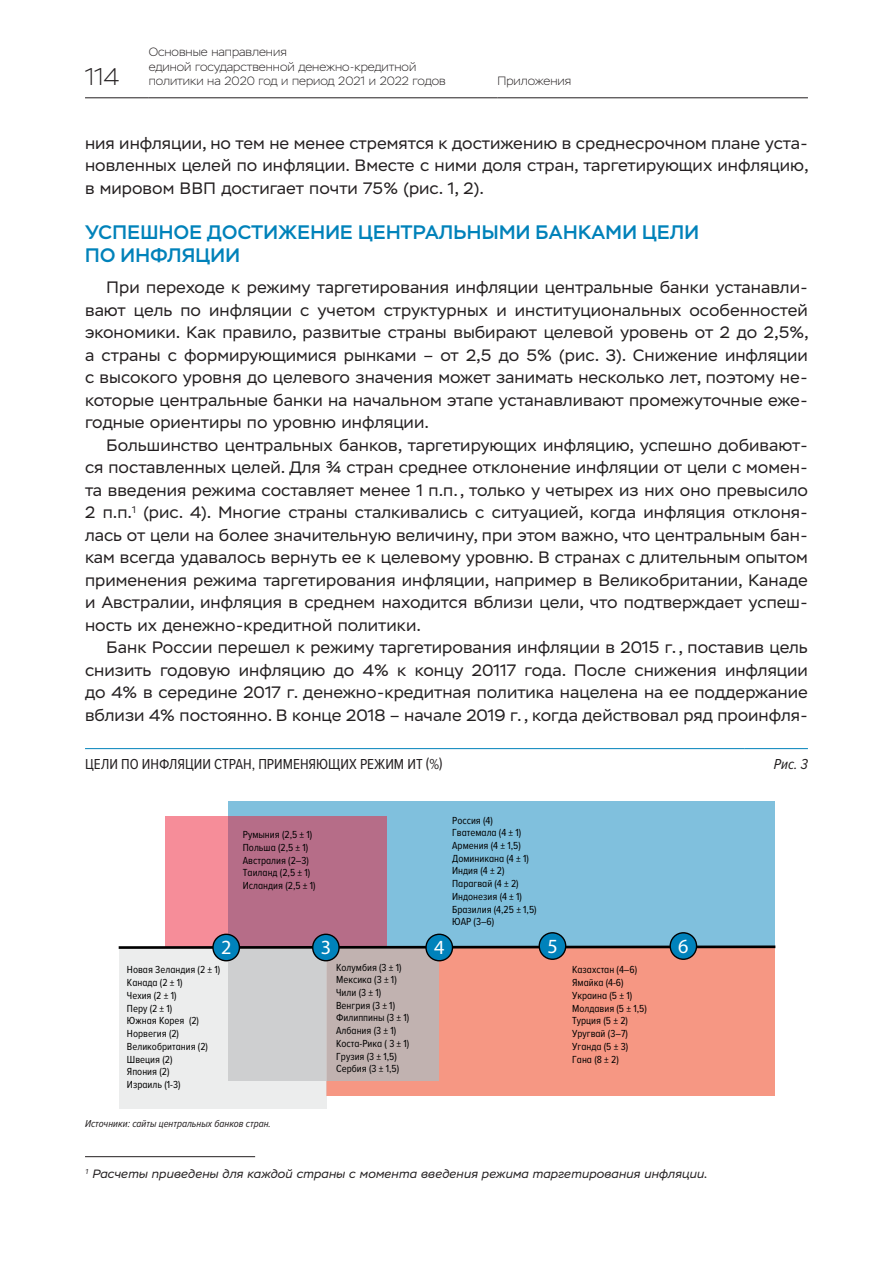
<style>
.page{position:relative;width:893px;height:1263px;background:#fff}
.page>*{position:absolute;margin:0;border:0;box-sizing:border-box;transform-origin:0 0}
.t1{font:200 24px "Stem";color:#231f20}
.t2{font:700 20.25px "Calibri";color:#fff}
.t3{font:500 19.5px "Stem";color:#0082ba}
.t4{font:16.5px/22.5px "Stem Text";color:#231f20;text-align:justify}
.t5{font:15px "Proxima Nova A Cond";color:#231f20}
.t6{font:italic 15px "Proxima Nova A Cond";color:#231f20}
.t7{font:200 12px/14.4px "Stem";color:#231f20}
.t8{font:italic 12px "Stem Text";color:#231f20}
.t9{font:10.65px/12.8px "Proxima Nova A Cond";color:#000}
.t10{font:italic 10.5px "Proxima Nova A Cond";color:#231f20}
</style>
<div class="page">
<hr style="left:85px;top:98px;width:64px;height:1px;background:#231f20">
<hr style="left:149px;top:98px;width:348px;height:1px;background:#231f20">
<hr style="left:497px;top:98px;width:311px;height:1px;background:#231f20">
<hr style="left:85px;top:1156px;width:170px;height:1px;background:#231f20">
<div style="left:228px;top:801px;width:547px;height:146px;background:#80c0dd"></div>
<svg style="left:165px;top:816px;width:222px;height:128px;background:#c7758c"></svg>
<div style="left:326px;top:947px;width:449px;height:149px;background:#f69783"></div>
<div style="left:228px;top:947px;width:211px;height:133px;background:#c1b2b0"></div>
<svg style="left:119px;top:950px;width:207px;height:159px;background:#e0e1e1"></svg>
<svg style="left:118px;top:944px;width:658px;height:6px"></svg>
<div style="left:213px;top:934px;width:26px;height:27px;background:#0082bb;border-radius:50%"></div>
<div style="left:212px;top:933px;width:28px;height:28px;border:1px solid #000;border-radius:50%"></div>
<div style="left:313px;top:934px;width:26px;height:27px;background:#0082bb;border-radius:50%"></div>
<div style="left:312px;top:933px;width:28px;height:28px;border:1px solid #000;border-radius:50%"></div>
<div style="left:426px;top:934px;width:26px;height:27px;background:#0082bb;border-radius:50%"></div>
<div style="left:425px;top:933px;width:28px;height:28px;border:1px solid #000;border-radius:50%"></div>
<div style="left:539px;top:933px;width:27px;height:26px;background:#0082bb;border-radius:50%"></div>
<div style="left:539px;top:932px;width:27px;height:28px;border:1px solid #000;border-radius:50%"></div>
<div style="left:670px;top:933px;width:26px;height:26px;background:#0082bb;border-radius:50%"></div>
<div style="left:669px;top:932px;width:28px;height:28px;border:1px solid #000;border-radius:50%"></div>
<hr style="left:85px;top:748px;width:659px;height:1px;background:#0082ba">
<hr style="left:744px;top:748px;width:64px;height:1px;background:#0082ba">
<h1 class="t1" style="left:85px;top:63px;width:36px">114</h1>
<p class="t7" style="left:149px;top:45px;width:298px">Основные направления<br>единой государственной денежно-кредитной политики на 2020 год и период 2021 и 2022 годов</p>
<p class="t7" style="left:497px;top:74px;width:75px">Приложения</p>
<p class="t4" style="left:85px;top:132px;width:725px">ния инфляции, но тем не менее стремятся к достижению в среднесрочном плане уста&shy;новленных целей по инфляции. Вместе с ними доля стран, таргетирующих инфляцию, в мировом ВВП достигает почти 75% (рис. 1, 2).</p>
<p class="t3" style="left:85px;top:220px;width:28px">Успе</p>
<p class="t3" style="left:140px;top:220px;width:34px">шное</p>
<p class="t3" style="left:207px;top:220px;width:16px">достижение</p>
<p class="t3" style="left:358px;top:220px;width:15px">централ</p>
<p class="t3" style="left:453px;top:220px;width:30px">ьными</p>
<p class="t3" style="left:536px;top:220px;width:16px">банками</p>
<p class="t3" style="left:642px;top:220px;width:15px">цели</p>
<p class="t3" style="left:85px;top:243px;width:98px">по инфляции</p>
<p class="t4" style="left:85px;top:276px;width:725px;text-indent:21px">При переходе к режиму таргетирования инфляции центральные банки устанавли&shy;вают цель по инфляции с учетом структурных и институциональных особенностей экономики. Как правило, развитые страны выбирают целевой уровень от 2 до 2,5%, а страны с формирующимися рынками – от 2,5 до 5% (рис. 3). Снижение инфляции с высокого уровня до целевого значения может занимать несколько лет, поэтому не&shy;которые центральные банки на начальном этапе устанавливают промежуточные еже&shy;годные ориентиры по уровню инфляции.</p>
<p class="t4" style="left:85px;top:434px;width:724px;text-indent:21px">Большинство центральных банков, таргетирующих инфляцию, успешно добивают&shy;ся поставленных целей. Для ¾ стран среднее отклонение инфляции от цели с момен&shy;та введения режима составляет менее 1 п.п., только у четырех из них оно превысило 2 п.п.<sup>1</sup> (рис. 4). Многие страны сталкивались с ситуацией, когда инфляция отклоня&shy;лась от цели на более значительную величину, при этом важно, что центральным бан&shy;кам всегда удавалось вернуть ее к целевому уровню. В странах с длительным опытом применения режима таргетирования инфляции, например в Великобритании, Канаде и Австралии, инфляция в среднем находится вблизи цели, что подтверждает успеш&shy;ность их денежно-кредитной политики.</p>
<p class="t4" style="left:85px;top:636px;width:724px;text-indent:21px">Банк России перешел к режиму таргетирования инфляции в 2015 г., поставив цель снизить годовую инфляцию до 4% к концу 20117 года. После снижения инфляции до 4% в середине 2017 г. денежно-кредитная политика нацелена на ее поддержание вблизи 4% постоянно. В конце 2018 – начале 2019 г., когда действовал ряд проинфля-</p>
<p class="t5" style="left:85px;top:753px;width:359px">Цели по инфляции стран, применяющих режим ИТ (%)</p>
<p class="t6" style="left:774px;top:753px;width:36px">Рис. 3</p>
<p class="t9" style="left:243px;top:828px;width:74px">Румыния (2,5 ± 1)<br>Польша (2,5 ± 1)<br>Австралия (2–3)<br>Таиланд (2,5 ± 1)<br>Исландия (2,5 ± 1)</p>
<p class="t9" style="left:452px;top:813px;width:86px">Россия (4)<br>Гватемала (4 ± 1)<br>Армения (4 ± 1,5)<br>Доминикана (4 ± 1)<br>Индия (4 ± 2)<br>Парагвай (4 ± 2)<br>Индонезия (4 ± 1)<br>Бразилия (4,25 ± 1,5)<br>ЮАР (3–6)</p>
<p class="t2" style="left:221px;top:935px;width:12px">2</p>
<p class="t2" style="left:321px;top:935px;width:12px">3</p>
<p class="t2" style="left:434px;top:935px;width:12px">4</p>
<p class="t2" style="left:547px;top:933px;width:12px">5</p>
<p class="t9" style="left:127px;top:963px;width:95px">Новая Зеландия (2 ± 1)<br>Канада (2 ± 1)<br>Чехия (2 ± 1)<br>Перу (2 ± 1)<br>Южная Корея (2)<br>Норвегия (2)<br>Великобритания (2)<br>Швеция (2)<br>Япония (2)<br>Израиль (1-3)</p>
<p class="t10" style="left:85px;top:1115px;width:187px">Источники: сайты центральных банков стран.</p>
<p class="t9" style="left:336px;top:960px;width:75px">Колумбия (3 ± 1)<br>Мексика (3 ± 1)<br>Чили (3 ± 1)<br>Венгрия (3 ± 1)<br>Филиппины (3 ± 1)<br>Албания (3 ± 1)<br>Коста-Рика ( 3 ± 1)<br>Грузия (3 ± 1,5)<br>Сербия (3 ± 1,5)</p>
<p class="t9" style="left:572px;top:963px;width:76px">Казахстан (4–6)<br>Ямайка (4-6)<br>Украина (5 ± 1)<br>Молдавия (5 ± 1,5)<br>Турция (5 ± 2)<br>Уругвай (3–7)<br>Уганда (5 ± 3)<br>Гана (8 ± 2)</p>
<p class="t2" style="left:678px;top:933px;width:12px">6</p>
<p class="t8" style="left:85px;top:1167px;width:624px"><sup>1</sup> Расчеты приведены для каждой страны с момента введения режима таргетирования инфляции.</p>
</div>
